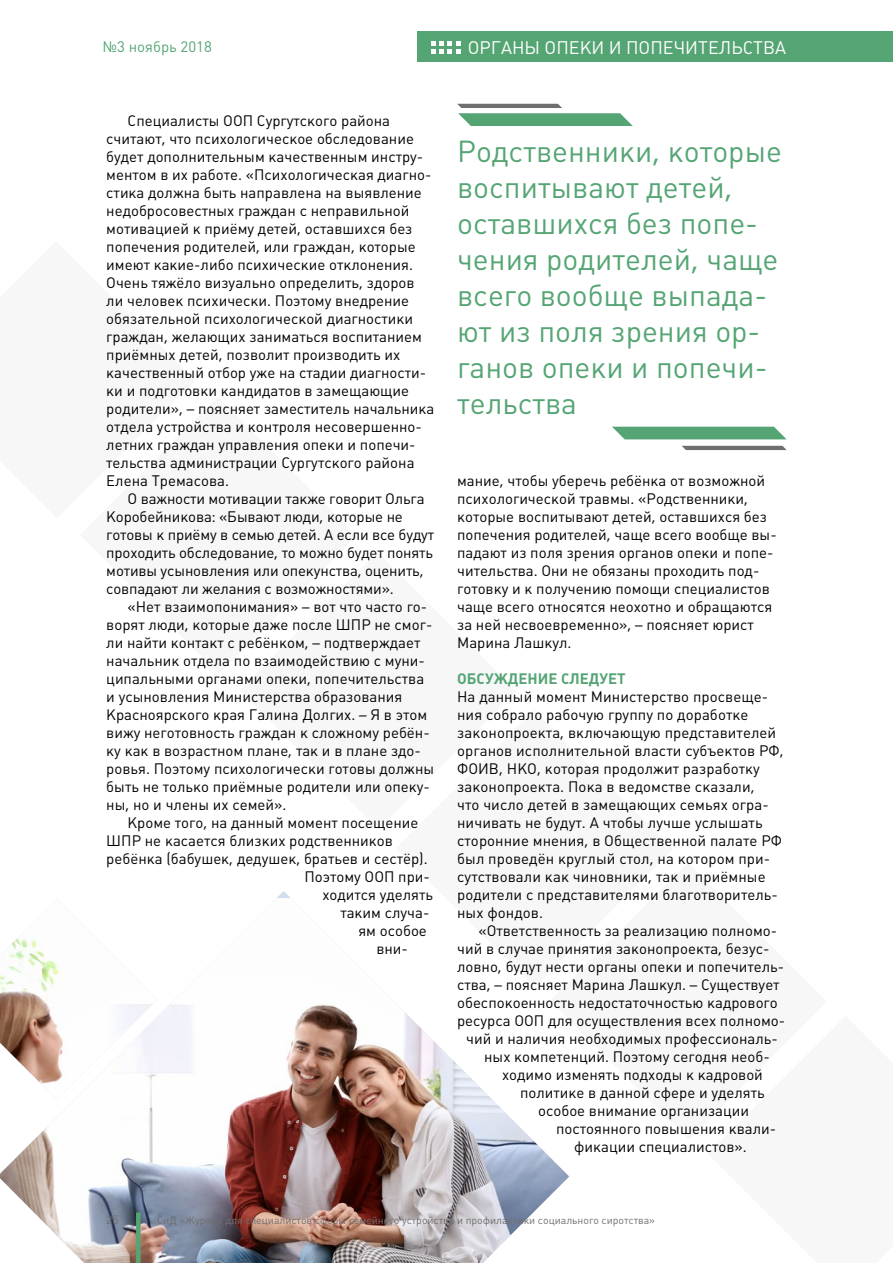
<style>
.page{position:relative;width:893px;height:1263px;background:#fff}
.page>*{position:absolute;margin:0;border:0;box-sizing:border-box;transform-origin:0 0}
.t1{font:30px/36px "Plumb";color:#55a574}
.t2{font:18px "Plumb";color:#fff}
.t3{font:15px/18px "Plumb";color:#000}
.t4{font:700 15px "Plumb";color:#55a574}
.t5{font:15px "Plumb";color:#55a574}
.t6{font:12px "Plumb";color:#706f6f}
.t7{font:10.5px "Plumb";color:#706f6f}
</style>
<div class="page">
<img style="left:0;top:933px;width:569px;height:330px">
<svg style="left:457px;top:104px;width:176px;height:22px"></svg>
<svg style="left:612px;top:427px;width:174px;height:12px;background:#60ab7d"></svg>
<svg style="left:682px;top:446px;width:105px;height:4px"></svg>
<div style="left:136px;top:1212px;width:5px;height:51px;background:#55a574"></div>
<div style="left:417px;top:31px;width:476px;height:31px;background:#55a574"></div>
<svg style="left:431px;top:41px;width:30px;height:13px"></svg>
<p class="t5" style="left:103px;top:38px;width:110px">№3 ноябрь 2018</p>
<p class="t2" style="left:468px;top:37px;width:320px">органы опеки и попечительства</p>
<p class="t3" style="left:106px;top:112px;width:330px;text-indent:151px">Сургутского района считают, что психологическое обследование будет дополнительным качественным инстру&shy;ментом в их работе. «Психологическая диагно&shy;стика должна быть направлена на выявление недобросовестных граждан с неправильной мотивацией к приёму детей, оставшихся без попечения родителей, или граждан, которые имеют какие-либо психические отклонения.<br>Очень тяжёло визуально определить, здоров ли человек психически. Поэтому внедрение обязательной психологической диагностики граждан, желающих заниматься воспитанием приёмных детей, позволит производить их качественный отбор уже на стадии диагности&shy;ки и подготовки кандидатов в замещающие родители», – поясняет заместитель начальника отдела устройства и контроля несовершенно&shy;летних граждан управления опеки и попечи&shy;тельства администрации Сургутского района Елена Тремасова.</p>
<p class="t3" style="left:106px;top:490px;width:329px;text-indent:21px">О важности мотивации также говорит Ольга Коробейникова: «Бывают люди, которые не готовы к приёму в семью детей. А если все будут проходить обследование, то можно будет понять мотивы усыновления или опекунства, оценить, совпадают ли желания с возможностями».</p>
<p class="t3" style="left:106px;top:598px;width:322px;text-indent:21px">«Нет взаимопонимания» – вот что часто го&shy;ворят люди, которые даже после ШПР</p>
<p class="t3" style="left:128px;top:112px;width:106px">Специалисты ООП</p>
<p class="t3" style="left:106px;top:616px;width:329px;text-indent:268px">не смог&shy;ли найти контакт с ребёнком, – подтверждает начальник отдела по взаимодействию с муни&shy;ципальными органами опеки, попечительства и усыновления М инистерства образования Красноярского края Галина Долгих. – Я в этом вижу неготовность граждан к сложному ребён&shy;ку как в возрастном плане, так и в плане здо&shy;ровья. П оэтому психологически готовы должны быть не только приёмные родители или опеку&shy;ны, но и члены их семей».</p>
<p class="t3" style="left:128px;top:814px;width:292px">Кроме того, на данный момент посещение</p>
<p class="t3" style="left:106px;top:832px;width:12px">ШПР</p>
<p class="t3" style="left:145px;top:832px;width:250px">не касается близких родственников</p>
<p class="t3" style="left:106px;top:850px;width:323px">ребёнка (бабушек, дедушек, братьев и сестёр).</p>
<p class="t3" style="left:304px;top:868px;width:71px">П оэтому ООП</p>
<p class="t3" style="left:398px;top:868px;width:33px">при-</p>
<p class="t3" style="left:322px;top:886px;width:112px">ходится уделять</p>
<p class="t3" style="left:340px;top:904px;width:91px">таким случа-</p>
<p class="t3" style="left:358px;top:922px;width:70px">ям особое</p>
<p class="t3" style="left:376px;top:940px;width:33px">вни-</p>
<h1 class="t1" style="left:457px;top:133px;width:326px">Родственники, которые воспитывают детей, оставшихся без попе&shy;чения родителей, чаще всего вообще выпада&shy;ют из поля зрения ор&shy;ганов опеки и попечи&shy;тельства</h1>
<p class="t3" style="left:457px;top:472px;width:321px">мание, чтобы уберечь ребёнка от возможной психологической травмы. «Родственники, которые воспитывают детей, оставшихся без попечения родителей, чаще всего вообще вы&shy;падают из поля зрения органов опеки и попе&shy;чительства. Они не обязаны проходить под&shy;готовку и к получению помощи специалистов чаще всего относятся неохотно и обращаются за ней несвоевременно», – поясняет юрист Марина Лашкул.</p>
<p class="t4" style="left:457px;top:670px;width:170px">Обсужден ие следует</p>
<p class="t3" style="left:457px;top:688px;width:328px">На данный момент М инистерство просвеще&shy;ния собрало рабочую группу по доработке законопроекта, включающую представителей органов исполнительной власти субъектов РФ, ФОИВ</p>
<p class="t3" style="left:457px;top:760px;width:322px;text-indent:42px">, Н КО, которая продолжит разработку законопроекта. П ока в ведомстве сказали, что число детей в замещающих семьях огра&shy;ничивать не будут. А чтобы лучше услышать сторонние мнения, в Общественной палате РФ был проведён круглый стол, на котором при&shy;сутствовали как чиновники, так и приёмные родители с представителями благотворитель&shy;ных фондов.</p>
<p class="t3" style="left:457px;top:922px;width:329px;text-indent:21px">«Ответственность за реализацию полномо&shy;чий в случае принятия законопроекта, безус&shy;ловно, будут нести органы опеки и попечитель&shy;ства, – поясняет М арина Лашкул. – Существует обеспокоенность недостаточностью кадрового ресурса ООП</p>
<p class="t3" style="left:548px;top:1012px;width:239px">для осуществления всех полномо-</p>
<p class="t3" style="left:466px;top:1030px;width:313px">чий и наличия необходимых профессиональ-</p>
<p class="t3" style="left:484px;top:1048px;width:287px">ных компетенций. П оэтому сегодня необ-</p>
<p class="t3" style="left:502px;top:1066px;width:262px">ходимо изменять подходы к кадровой</p>
<p class="t3" style="left:520px;top:1084px;width:246px">политике в данной сфере и уделять</p>
<p class="t3" style="left:538px;top:1102px;width:212px">особое внимание организации</p>
<p class="t3" style="left:556px;top:1120px;width:222px">постоянного повышения квали-</p>
<p class="t3" style="left:574px;top:1138px;width:174px">фикации специалистов».</p>
<p class="t6" style="left:106px;top:1213px;width:14px">25</p>
<p class="t7" style="left:157px;top:1214px;width:499px">СиД «Журнал для специалистов сферы семейного устройства и профилактики социального сиротства»</p>
</div>
